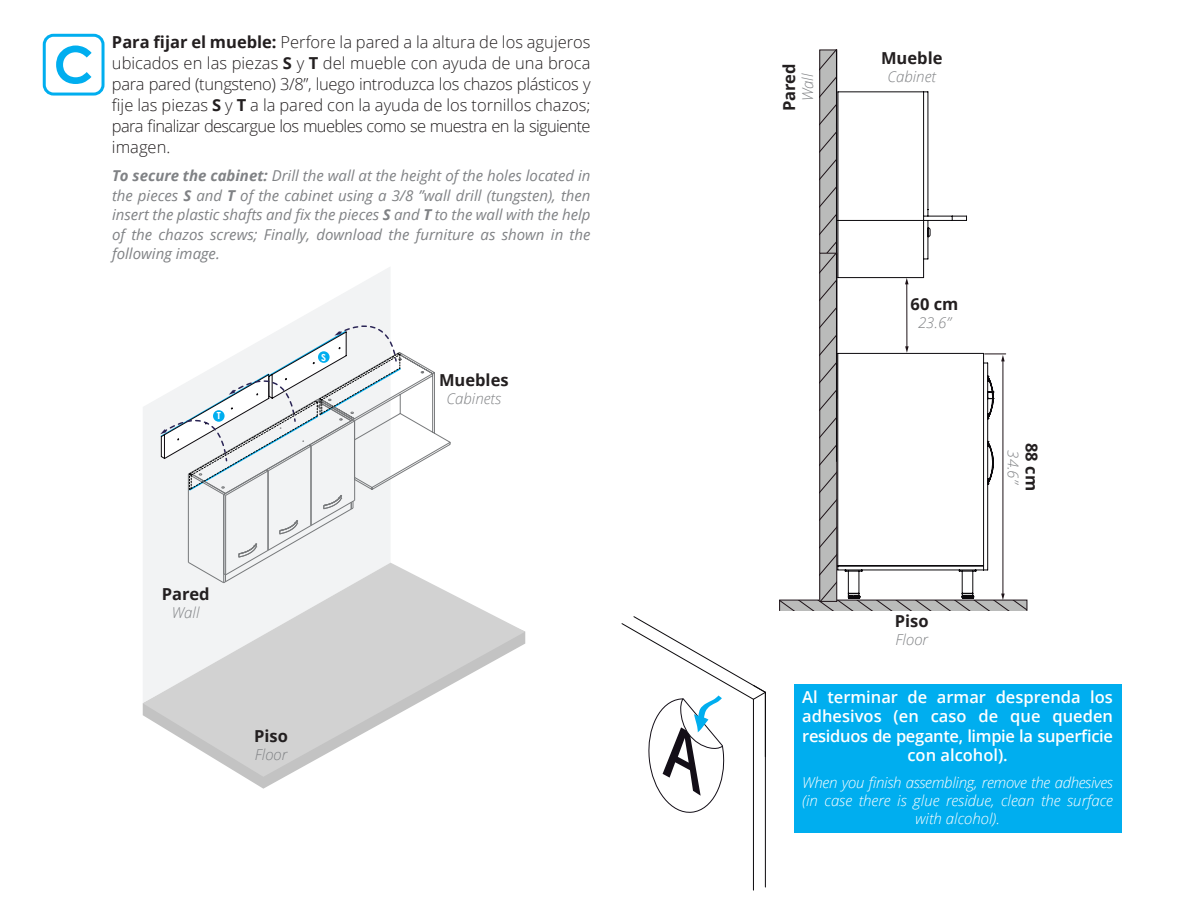
<style>
.page{position:relative;width:1188px;height:918px;background:#fff}
.page>*{position:absolute;margin:0;border:0;box-sizing:border-box;transform-origin:0 0}
.t1{font:700 51px "Century Gothic";color:#00aeef}
.t2{font:300 16.5px/21px "Open Sans";letter-spacing:-.04em;color:#231f20;text-align:justify}
.t3{font:600 16.5px/19.5px "Open Sans";color:#fff;text-align:center}
.t4{font:700 16.5px "Open Sans";color:#231f20}
.t5{font:italic 15px/19.5px "Open Sans";color:#808285;text-align:justify}
.t6{font:italic 300 15px/18px "Open Sans";color:#fff;text-align:center}
.t7{font:italic 300 15px "Open Sans";color:#808285}
.t8{font:700 9.75px "Century Gothic";color:#fff}
.s1{font-weight:700}
</style>
<div class="page">
<svg style="left:143px;top:267px;width:247px;height:296px"></svg>
<svg style="left:143px;top:563px;width:382px;height:214px;fill:#d2d2d2"></svg>
<div style="left:43px;top:34px;width:62px;height:62px;border:3px solid #00aeef;border-radius:9px"></div>
<div style="left:794px;top:685px;width:327px;height:148px;background:#00aeef"></div>
<hr style="left:765px;top:692px;width:1px;height:195px;background:#0b090c">
<hr style="left:753px;top:699px;width:1px;height:191px;background:#0b090c">
<svg style="left:621px;top:616px;width:145px;height:199px"></svg>
<svg style="left:159px;top:319px;width:292px;height:265px"></svg>
<svg style="left:780px;top:50px;width:247px;height:560px"></svg>
<h1 class="t1" style="left:54px;top:26px;width:41px">C</h1>
<p class="t2" style="left:112px;top:31px;width:480px"><span class="s1">Para fijar el mueble:</span> Perfore la pared a la altura de los agujeros ubicados en las piezas <span class="s1">S</span> y <span class="s1">T</span> del mueble con ayuda de una broca para pared (tungsteno) 3/8”, luego introduzca los chazos plásticos y fije las piezas <span class="s1">S</span> y <span class="s1">T</span> a la pared con la ayuda de los tornillos chazos; para finalizar descargue los muebles como se muestra en la siguiente imagen.</p>
<p class="t5" style="left:112px;top:166px;width:480px"><span class="s1">To secure the cabinet:</span> Drill the wall at the height of the holes located in the pieces <span class="s1">S</span> and <span class="s1">T</span> of the cabinet using a 3/8 ”wall drill (tungsten), then insert the plastic shafts and fix the pieces <span class="s1">S</span> and <span class="s1">T</span> to the wall with the help of the chazos screws; Finally, download the furniture as shown in the following image.</p>
<p class="t8" style="left:217px;top:408px;width:6px">T</p>
<p class="t8" style="left:321px;top:350px;width:7px">S</p>
<p class="t4" style="left:439px;top:368px;width:71px">Muebles</p>
<p class="t7" style="left:447px;top:388px;width:56px">Cabinets</p>
<p class="t4" style="left:162px;top:582px;width:50px">Pared</p>
<p class="t7" style="left:172px;top:602px;width:29px">Wall</p>
<p class="t4" style="left:254px;top:724px;width:35px">Piso</p>
<p class="t7" style="left:255px;top:744px;width:34px">Floor</p>
<p class="t4" style="left:777px;top:111px;width:50px;rotate:-90deg">Pared</p>
<p class="t7" style="left:797px;top:101px;width:29px;rotate:-90deg">Wall</p>
<p class="t4" style="left:881px;top:47px;width:63px">Mueble</p>
<p class="t7" style="left:888px;top:67px;width:50px">Cabinet</p>
<p class="t4" style="left:911px;top:293px;width:49px">60 cm</p>
<p class="t7" style="left:918px;top:313px;width:34px">23.6”</p>
<p class="t4" style="left:895px;top:609px;width:35px">Piso</p>
<p class="t7" style="left:895px;top:629px;width:34px">Floor</p>
<p class="t7" style="left:1024px;top:450px;width:36px;rotate:90deg">34.6”</p>
<p class="t4" style="left:1044px;top:443px;width:49px;rotate:90deg">88 cm</p>
<p class="t3" style="left:802px;top:686px;width:312px">Al terminar de armar desprenda los adhesivos (en caso de que queden residuos de pegante, limpie la superficie con alcohol).</p>
<p class="t6" style="left:802px;top:773px;width:312px">When you finish assembling, remove the adhesives (in case there is glue residue, clean the surface with alcohol).</p>
</div>
